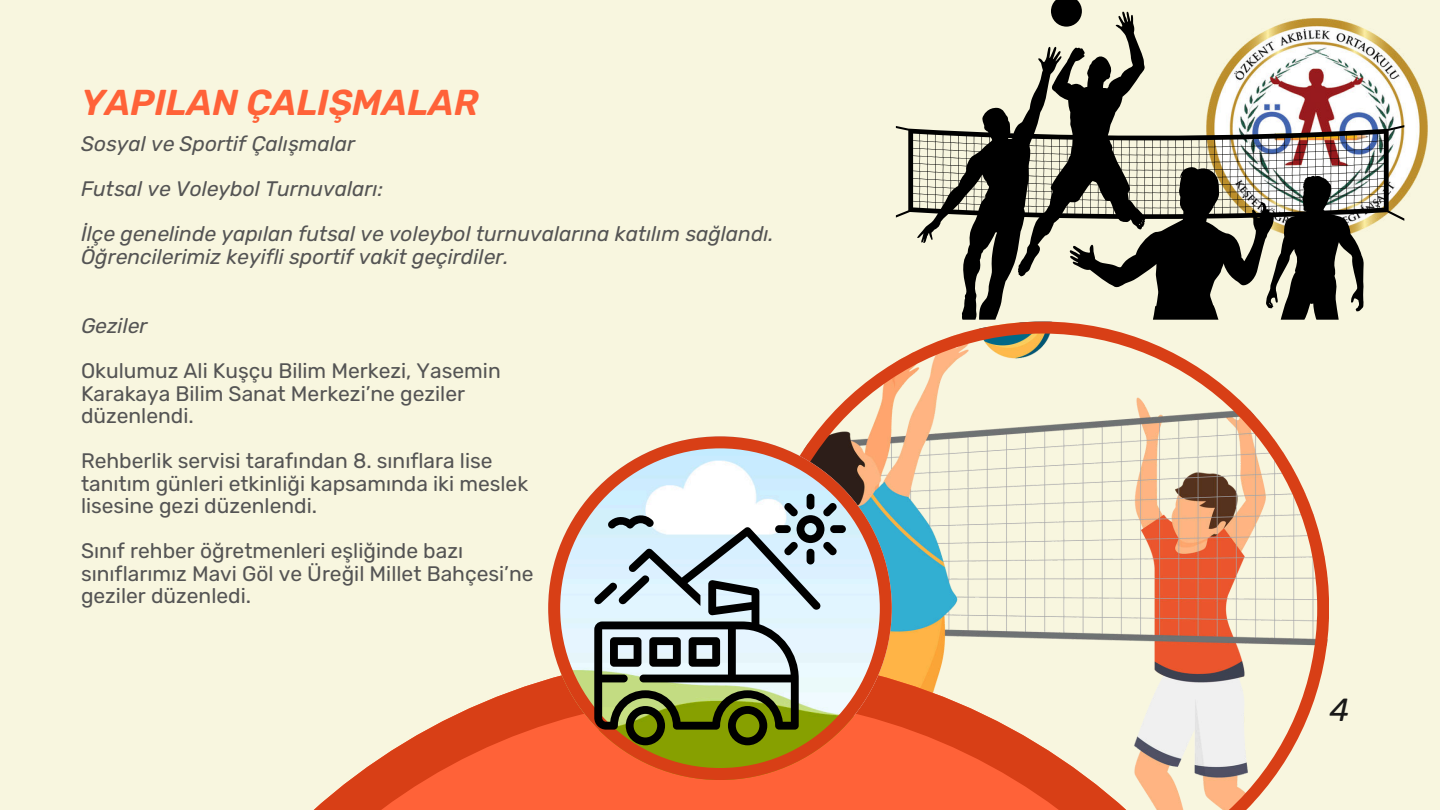
<style>
.page{position:relative;width:1440px;height:810px;background:#f8f6df}
.page>*{position:absolute;margin:0;border:0;box-sizing:border-box;transform-origin:0 0}
.t1{font:italic 600 36px "Rubik";color:#ff6238}
.t2{font:italic 32px "Rubik";color:#191919}
.t3{font:21px/22.5px "Rubik";color:#545454}
.t4{font:italic 21px/45px "Rubik";color:#545454}
</style>
<div class="page">
<svg style="left:813px;top:322px;width:516px;height:333px"></svg>
<svg style="left:313px;top:655px;width:1013px;height:155px"></svg>
<svg style="left:548px;top:436px;width:344px;height:344px;background:#d8a289"></svg>
<div style="left:830px;top:525px;width:16px;height:8px;background:#000;border-radius:4px"></div>
<div style="left:807px;top:494px;width:7px;height:15px;background:#000;border-radius:4px"></div>
<svg style="left:594px;top:503px;width:243px;height:242px;background:#9ca799"></svg>
<img style="left:1364px;top:28px;width:64px;height:201px">
<img style="left:896px;top:125px;width:508px;height:96px">
<svg style="left:917px;top:0;width:447px;height:320px"></svg>
<h1 class="t1" style="left:81px;top:82px;width:399px">YAPILAN ÇALIŞMALAR</h1>
<p class="t4" style="left:81px;top:122px;width:694px">Sosyal ve Sportif Çalışmalar<br>Futsal ve Voleybol Turnuvaları:<br>İlçe genelinde yapılan futsal ve voleybol turnuvalarına katılım sağlandı.</p>
<p class="t4" style="left:81px;top:234px;width:429px">Öğrencilerimiz keyifli sportif vakit geçirdiler.</p>
<p class="t4" style="left:81px;top:304px;width:68px">Geziler</p>
<p class="t3" style="left:81px;top:360px;width:421px">Okulumuz Ali Kuşçu Bilim Merkezi, Yasemin<br>Karakaya Bilim Sanat Merkezi’ne geziler düzenlendi.</p>
<p class="t3" style="left:81px;top:450px;width:449px">Rehberlik servisi tarafından 8. sınıflara lise tanıtım günleri etkinliği kapsamında iki meslek lisesine gezi düzenlendi.</p>
<p class="t3" style="left:81px;top:540px;width:454px">Sınıf rehber öğretmenleri eşliğinde bazı sınıflarımız Mavi Göl ve Üreğil Millet Bahçesi’ne geziler düzenledi.</p>
<h2 class="t2" style="left:1330px;top:692px;width:21px">4</h2>
</div>
